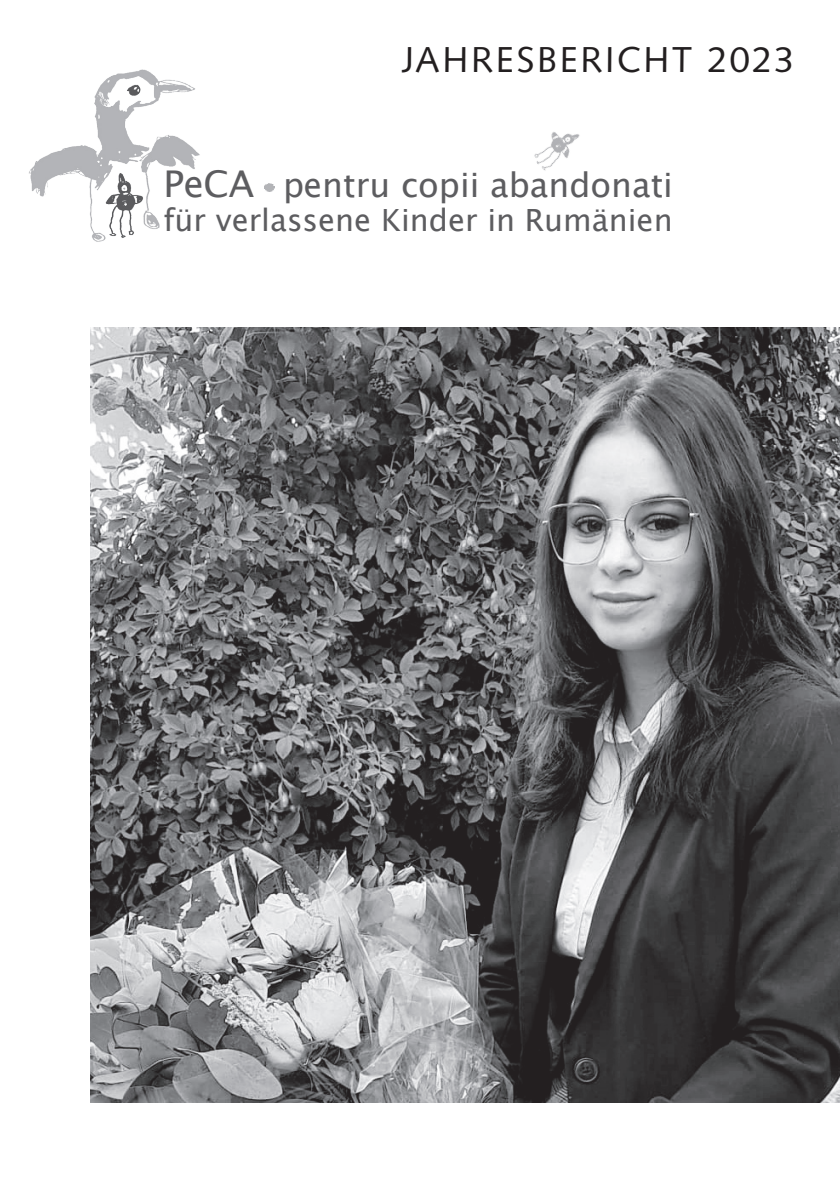
<style>
.page{position:relative;width:840px;height:1191px;background:#fff}
.page>*{position:absolute;margin:0;border:0;box-sizing:border-box;transform-origin:0 0}
.t1{font:36px "Syntax LT Std";letter-spacing:.07em;color:#231f20}
.t2{font:33.6px "Lucida Grande";color:#5d5d60}
.t3{font:30.6px "Lucida Grande";color:#5d5d60}
.s1{font-size:36.8px}
</style>
<div class="page">
<svg style="left:265px;top:183px;width:9px;height:9px"></svg>
<img style="left:29px;top:69px;width:171px;height:173px">
<img style="left:534px;top:132px;width:46px;height:39px">
<img style="left:91px;top:328px;width:748px;height:774px">
<p class="t1" style="left:401px;top:39px;width:394px">JAHRESBERICHT 2023</p>
<p class="t2" style="left:163px;top:166px;width:511px"><span class="s1">PeCA</span> pentru copii abandonati</p>
<p class="t3" style="left:163px;top:202px;width:510px">für verlassene Kinder in Rumänien</p>
</div>
